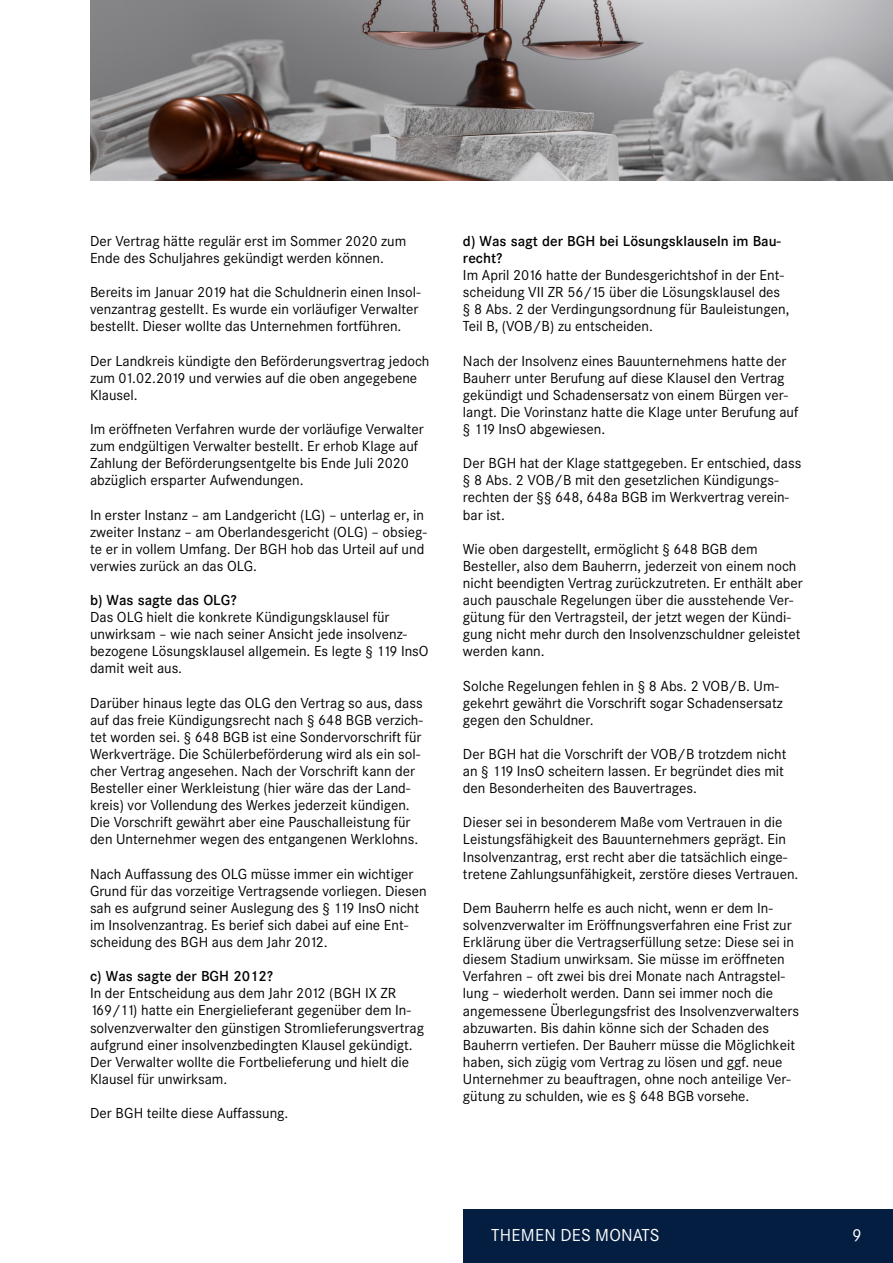
<style>
.page{position:relative;width:893px;height:1263px;background:#fff}
.page>*{position:absolute;margin:0;border:0;box-sizing:border-box;transform-origin:0 0}
.t1{font:16.95px "Corporate SBQ";letter-spacing:.01em;color:#fff}
.t2{font:14.25px/17.1px "Corporate SBQ";color:#000}
.t3{font:500 14.25px/17.1px "Corporate SBQ";color:#000}
</style>
<div class="page">
<div style="left:463px;top:1209px;width:430px;height:54px;background:#041e42"></div>
<img style="left:90px;top:0;width:803px;height:180px">
<p class="t2" style="left:90px;top:233px;width:318px">Der Vertrag hätte regulär erst im Sommer 2020 zum<br>Ende des Schuljahres gekündigt werden können.</p>
<p class="t2" style="left:90px;top:284px;width:332px">Bereits im Januar 2019 hat die Schuldnerin einen Insol&shy;venzantrag gestellt. Es wurde ein vorläufiger Verwalter bestellt. Dieser wollte das Unternehmen fortführen.</p>
<p class="t2" style="left:90px;top:352px;width:341px">Der Landkreis kündigte den Beförderungsvertrag jedoch zum 01.02.2019 und verwies auf die oben angegebene<br>Klausel.</p>
<p class="t2" style="left:90px;top:421px;width:335px">Im eröffneten Verfahren wurde der vorläufige Verwalter zum endgültigen Verwalter bestellt. Er erhob Klage auf Zahlung der Beförderungsentgelte bis Ende Juli 2020 abzüglich ersparter Aufwendungen.</p>
<p class="t2" style="left:90px;top:506px;width:338px">In erster Instanz – am Landgericht (LG) – unterlag er, in zweiter Instanz – am Oberlandesgericht (OLG) – obsieg&shy;te er in vollem Umfang. Der BGH hob das Urteil auf und verwies zurück an das OLG.</p>
<p class="t3" style="left:90px;top:592px;width:148px">b) Was sagte das OLG?</p>
<p class="t2" style="left:90px;top:609px;width:340px">Das OLG hielt die konkrete Kündigungsklausel für unwirksam – wie nach seiner Ansicht jede insolvenz&shy;bezogene Lösungsklausel allgemein. Es legte § 119 InsO damit weit aus.</p>
<p class="t2" style="left:90px;top:694px;width:334px">Darüber hinaus legte das OLG den Vertrag so aus, dass auf das freie Kündigungsrecht nach § 648 BGB verzich&shy;tet worden sei. § 648 BGB ist eine Sondervorschrift für Werkverträge. Die Schülerbeförderung wird als ein sol&shy;cher Vertrag angesehen. Nach der Vorschrift kann der Besteller einer Werkleistung (hier wäre das der Land&shy;kreis) vor Vollendung des Werkes jederzeit kündigen.<br>Die Vorschrift gewährt aber eine Pauschalleistung für den Unternehmer wegen des entgangenen Werklohns.</p>
<p class="t2" style="left:90px;top:865px;width:338px">Nach Auffassung des OLG müsse immer ein wichtiger Grund für das vorzeitige Vertragsende vorliegen. Diesen sah es aufgrund seiner Auslegung des § 119 InsO nicht im Insolvenzantrag. Es berief sich dabei auf eine Ent&shy;scheidung des BGH aus dem Jahr 2012.</p>
<p class="t3" style="left:90px;top:968px;width:185px">c) Was sagte der BGH 2012?</p>
<p class="t2" style="left:90px;top:985px;width:335px">In der Entscheidung aus dem Jahr 2012 (BGH IX ZR 169/11) hatte ein Energielieferant gegenüber dem In&shy;solvenzverwalter den günstigen Stromlieferungsvertrag aufgrund einer insolvenzbedingten Klausel gekündigt.<br>Der Verwalter wollte die Fortbelieferung und hielt die Klausel für unwirksam.</p>
<p class="t2" style="left:90px;top:1105px;width:200px">Der BGH teilte diese Auffassung.</p>
<p class="t3" style="left:463px;top:233px;width:319px">d) Was sagt der BGH bei Lösungsklauseln im Bau&shy;recht?</p>
<p class="t2" style="left:463px;top:267px;width:328px">Im April 2016 hatte der Bundesgerichtshof in der Ent&shy;scheidung VII ZR 56/15 über die Lösungsklausel des § 8 Abs. 2 der Verdingungsordnung für Bauleistungen, Teil B, (VOB/B) zu entscheiden.</p>
<p class="t2" style="left:463px;top:352px;width:337px">Nach der Insolvenz eines Bauunternehmens hatte der Bauherr unter Berufung auf diese Klausel den Vertrag gekündigt und Schadensersatz von einem Bürgen ver&shy;langt. Die Vorinstanz hatte die Klage unter Berufung auf § 119 InsO abgewiesen.</p>
<p class="t2" style="left:463px;top:455px;width:340px">Der BGH hat der Klage stattgegeben. Er entschied, dass § 8 Abs. 2 VOB/B mit den gesetzlichen Kündigungs&shy;rechten der §§ 648, 648a BGB im Werkvertrag verein&shy;bar ist.</p>
<p class="t2" style="left:463px;top:540px;width:341px">Wie oben dargestellt, ermöglicht § 648 BGB dem Besteller, also dem Bauherrn, jederzeit von einem noch nicht beendigten Vertrag zurückzutreten. Er enthält aber auch pauschale Regelungen über die ausstehende Ver&shy;gütung für den Vertragsteil, der jetzt wegen der Kündi&shy;gung nicht mehr durch den Insolvenzschuldner geleistet werden kann.</p>
<p class="t2" style="left:463px;top:677px;width:321px">Solche Regelungen fehlen in § 8 Abs. 2 VOB/B. Um&shy;gekehrt gewährt die Vorschrift sogar Schadensersatz gegen den Schuldner.</p>
<p class="t2" style="left:463px;top:746px;width:325px">Der BGH hat die Vorschrift der VOB/B trotzdem nicht an § 119 InsO scheitern lassen. Er begründet dies mit den Besonderheiten des Bauvertrages.</p>
<p class="t2" style="left:463px;top:814px;width:337px">Dieser sei in besonderem Maße vom Vertrauen in die Leistungsfähigkeit des Bauunternehmers geprägt. Ein Insolvenzantrag, erst recht aber die tatsächlich einge&shy;tretene Zahlungsunfähigkeit, zerstöre dieses Vertrauen.</p>
<p class="t2" style="left:463px;top:899px;width:337px">Dem Bauherrn helfe es auch nicht, wenn er dem In&shy;solvenzverwalter im Eröffnungsverfahren eine Frist zur Erklärung über die Vertragserfüllung setze: Diese sei in diesem Stadium unwirksam. Sie müsse im eröffneten Verfahren – oft zwei bis drei Monate nach Antragstel&shy;lung – wiederholt werden. Dann sei immer noch die angemessene Überlegungsfrist des Insolvenzverwalters abzuwarten. Bis dahin könne sich der Schaden des Bauherrn vertiefen. Der Bauherr müsse die Möglichkeit haben, sich zügig vom Vertrag zu lösen und ggf. neue Unternehmer zu beauftragen, ohne noch anteilige Ver&shy;gütung zu schulden, wie es § 648 BGB vorsehe.</p>
<p class="t1" style="left:491px;top:1225px;width:170px">THEMEN DES MONATS</p>
<p class="t1" style="left:852px;top:1225px;width:11px">9</p>
</div>
